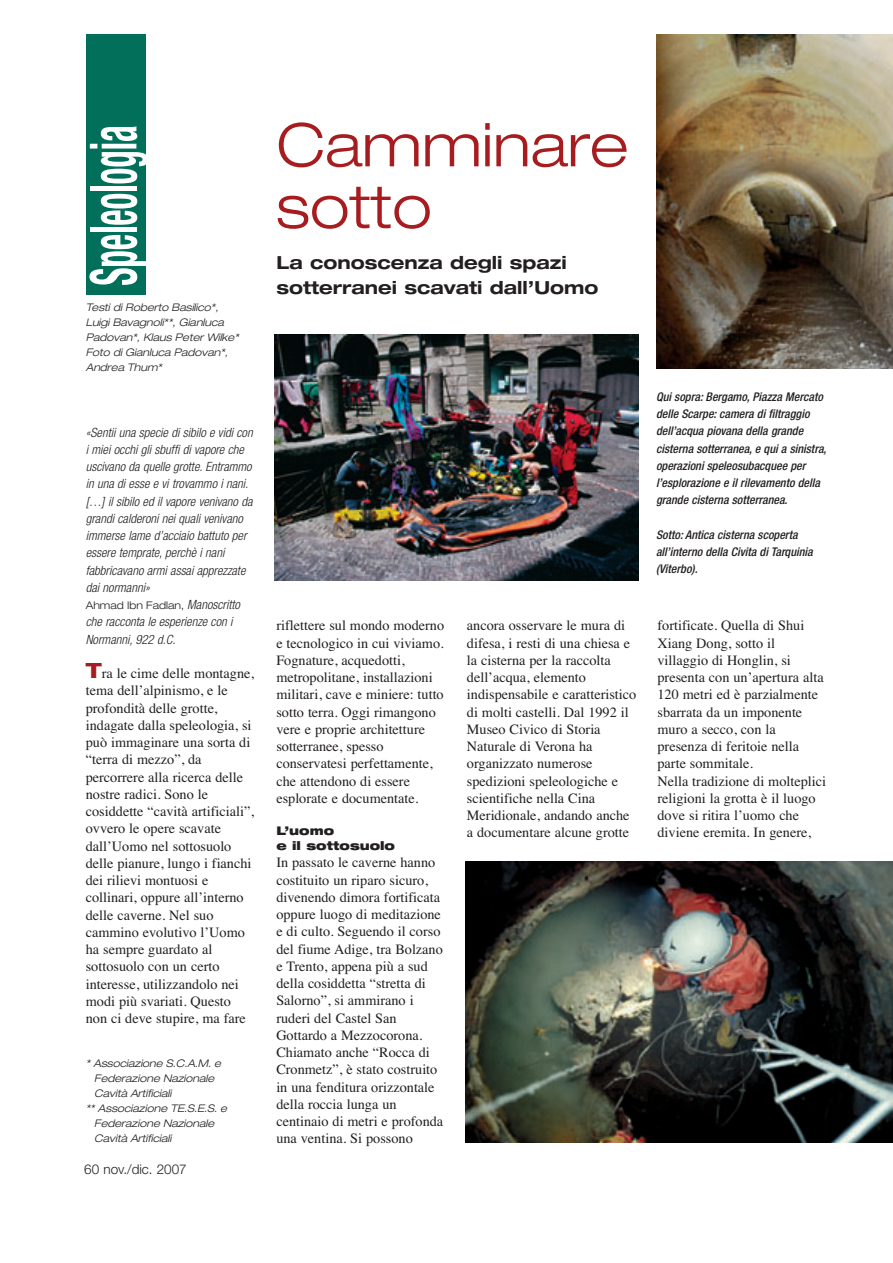
<style>
.page{position:relative;width:893px;height:1263px;background:#fff}
.page>*{position:absolute;margin:0;border:0;box-sizing:border-box;transform-origin:0 0}
.t1{font:300 expanded 60px/61.5px "Helvetica Neue";color:#a61c1f}
.t2{font:700 expanded 18px/25.5px "Helvetica Neue";color:#231f20}
.t3{font:14.25px/17.2px "Times";color:#231f20}
.t4{font:300 13.5px "Helvetica Neue";color:#231f20}
.t5{font:italic 300 condensed 12.75px/17.2px "Helvetica Neue";color:#231f20}
.t6{font:italic 500 condensed 12px/17.2px "Helvetica Neue";color:#231f20}
.t7{font:900 expanded 12px/15px "Helvetica Neue";color:#231f20}
.t8{font:italic 300 expanded 10.5px/15px "Helvetica Neue";color:#231f20}
.t9{font:300 expanded 10.5px "Helvetica Neue";color:#231f20}
.s1{font-style:italic;font-stretch:condensed;font-size:12.75px}
.s2{font-family:"Helvetica Neue";font-weight:800;font-stretch:expanded;font-size:21px;color:#a61c1f}
</style>
<div class="page">
<div style="left:86px;top:34px;width:60px;height:261px;background:#016f5a"></div>
<svg style="left:89px;top:235px;width:57px;height:50px"></svg>
<div style="left:90px;top:227px;width:46px;height:5px;background:#fff"></div>
<svg style="left:101px;top:194px;width:36px;height:31px"></svg>
<div style="left:90px;top:186px;width:46px;height:5px;background:#fff"></div>
<svg style="left:90px;top:126px;width:56px;height:57px"></svg>
<img style="left:656px;top:34px;width:237px;height:334px">
<img style="left:275px;top:334px;width:363px;height:247px">
<img style="left:465px;top:862px;width:427px;height:280px">
<p class="t8" style="left:86px;top:301px;width:155px">Testi di Roberto Basilico*,<br>Luigi Bavagnoli**, Gianluca<br>Padovan*, Klaus Peter Wilke*<br>Foto di Gianluca Padovan*,<br>Andrea Thum*</p>
<p class="t5" style="left:86px;top:424px;width:168px">«Sentii una specie di sibilo e vidi con i miei occhi gli sbuffi di vapore che uscivano da quelle grotte. Entrammo in una di esse e vi trovammo i nani. […] il sibilo ed il vapore venivano da grandi calderoni nei quali venivano immerse lame d’acciaio battuto per essere temprate, perchè i nani fabbricavano armi assai apprezzate dai normanni»</p>
<p class="t9" style="left:86px;top:601px;width:156px">Ahmad Ibn Fadlan, <span class="s1">Manoscritto</span></p>
<p class="t5" style="left:86px;top:614px;width:148px">che racconta le esperienze con i<br>Normanni, 922 d.C.</p>
<p class="t3" style="left:86px;top:666px;width:170px"><span class="s2">T</span>ra le cime delle montagne, tema dell’alpinismo, e le profondità delle grotte, indagate dalla speleologia, si può immaginare una sorta di “terra di mezzo”, da percorrere alla ricerca delle nostre radici. Sono le cosiddette “cavità artificiali”, ovvero le opere scavate dall’Uomo nel sottosuolo delle pianure, lungo i fianchi dei rilievi montuosi e collinari, oppure all’interno delle caverne. Nel suo cammino evolutivo l’Uomo ha sempre guardato al sottosuolo con un certo interesse, utilizzandolo nei modi più svariati. Questo non ci deve stupire, ma fare</p>
<p class="t8" style="left:86px;top:1057px;width:137px">* Associazione S.C.A.M. e</p>
<p class="t8" style="left:94px;top:1072px;width:122px">Federazione Nazionale</p>
<p class="t8" style="left:94px;top:1087px;width:78px">Cavità Artificiali</p>
<p class="t8" style="left:86px;top:1102px;width:143px">** Associazione TE.S.E.S. e</p>
<p class="t8" style="left:94px;top:1117px;width:122px">Federazione Nazionale</p>
<p class="t8" style="left:94px;top:1132px;width:78px">Cavità Artificiali</p>
<p class="t4" style="left:84px;top:1165px;width:104px">60 nov./dic. 2007</p>
<h1 class="t1" style="left:276px;top:120px;width:354px">Camminare sotto</h1>
<p class="t2" style="left:276px;top:251px;width:323px">La conoscenza degli spazi sotterranei scavati dall’Uomo</p>
<p class="t6" style="left:656px;top:389px;width:172px">Qui sopra: Bergamo, Piazza Mercato delle Scarpe: camera di filtraggio dell’acqua piovana della grande cisterna sotterranea, e qui a sinistra, operazioni speleosubacquee per l’esplorazione e il rilevamento della grande cisterna sotterranea.</p>
<p class="t6" style="left:656px;top:527px;width:158px">Sotto: Antica cisterna scoperta all’interno della Civita di Tarquinia (Viterbo).</p>
<p class="t3" style="left:276px;top:618px;width:169px">riflettere sul mondo moderno e tecnologico in cui viviamo.<br>Fognature, acquedotti, metropolitane, installazioni militari, cave e miniere: tutto sotto terra. Oggi rimangono vere e proprie architetture sotterranee, spesso conservatesi perfettamente, che attendono di essere esplorate e documentate.</p>
<p class="t7" style="left:276px;top:824px;width:120px">L’uomo<br>e il sottosuolo</p>
<p class="t3" style="left:276px;top:855px;width:168px">In passato le caverne hanno costituito un riparo sicuro, divenendo dimora fortificata oppure luogo di meditazione e di culto. Seguendo il corso del fiume Adige, tra Bolzano e Trento, appena più a sud della cosiddetta “stretta di<br>Salorno”, si ammirano i ruderi del Castel San<br>Gottardo a Mezzocorona.<br>Chiamato anche “Rocca di<br>Cronmetz”, è stato costruito in una fenditura orizzontale della roccia lunga un centinaio di metri e profonda una ventina. Si possono</p>
<p class="t3" style="left:467px;top:618px;width:171px">ancora osservare le mura di difesa, i resti di una chiesa e la cisterna per la raccolta dell’acqua, elemento indispensabile e caratteristico di molti castelli. Dal 1992 il<br>Museo Civico di Storia<br>Naturale di Verona ha organizzato numerose spedizioni speleologiche e scientifiche nella Cina<br>Meridionale, andando anche a documentare alcune grotte</p>
<p class="t3" style="left:657px;top:618px;width:170px">fortificate. Quella di Shui<br>Xiang Dong, sotto il villaggio di Honglin, si presenta con un’apertura alta<br>120 metri ed è parzialmente sbarrata da un imponente muro a secco, con la presenza di feritoie nella parte sommitale.<br>Nella tradizione di molteplici religioni la grotta è il luogo dove si ritira l’uomo che diviene eremita. In genere,</p>
</div>
